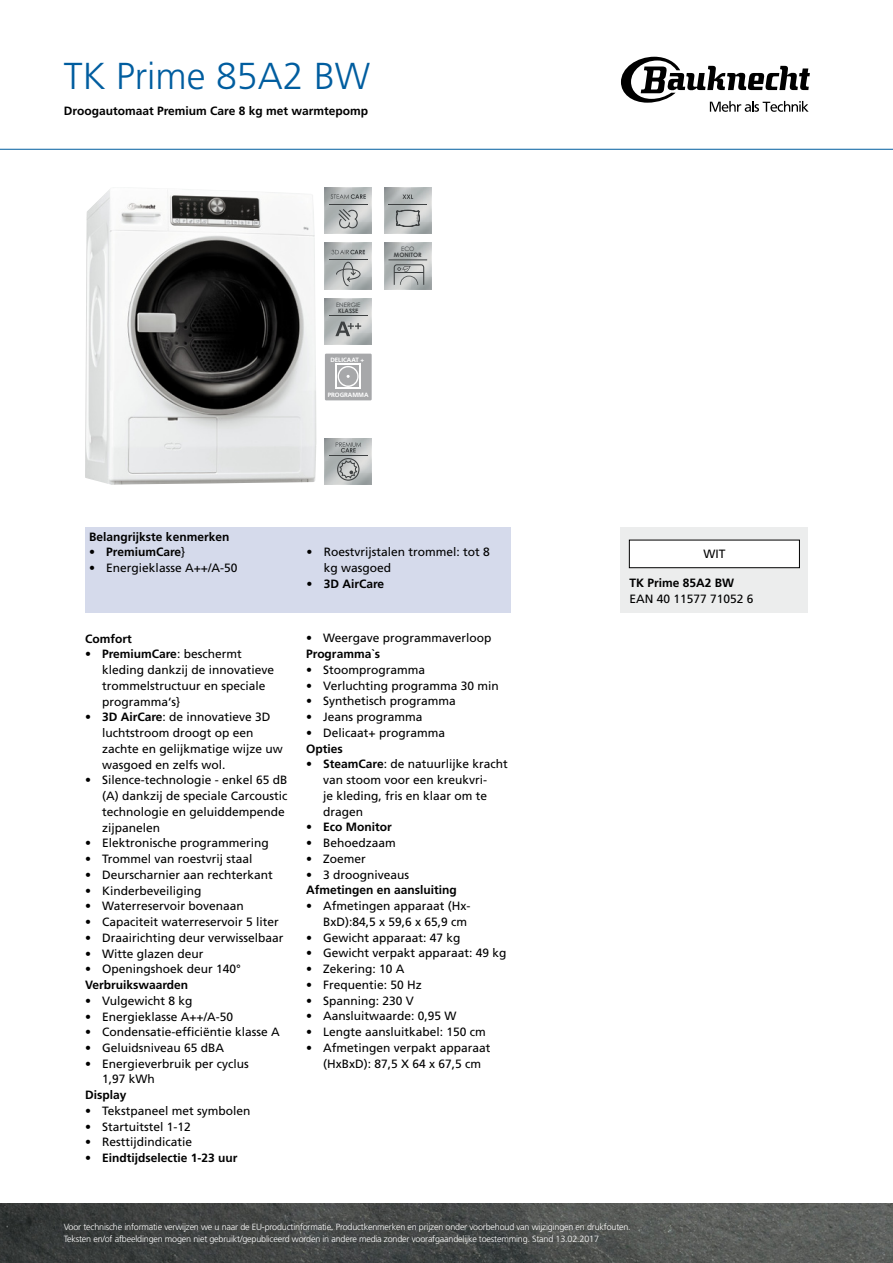
<style>
.page{position:relative;width:893px;height:1263px;background:#fff}
.page>*{position:absolute;margin:0;border:0;box-sizing:border-box;transform-origin:0 0}
.t1{font:300 37.5px "Frutiger LT Std";color:#005d9f}
.t2{font:12px/15.8px "Frutiger LT Std";color:#000}
.t3{font:700 12px "Frutiger LT Std";color:#000}
.t4{font:300 9px/12px "Frutiger LT Std";letter-spacing:-.02em;color:#fff}
.t5{font:700 6.15px "Frutiger LT";color:#fff}
.t6{font:700 6px "Century Gothic";color:#3e4142}
.t7{font:6px "Century Gothic";color:#3e4142}
.s1{font-weight:400}
.s2{font-weight:700}
</style>
<div class="page">
<img style="left:0;top:1203px;width:893px;height:60px">
<svg style="left:621px;top:57px;width:189px;height:55px"></svg>
<hr style="left:0;top:149px;width:893px;height:1px;background:#005d9f">
<img style="left:85px;top:189px;width:231px;height:296px">
<img style="left:325px;top:187px;width:47px;height:47px">
<hr style="left:329px;top:204px;width:39px;height:1px;background:#3e4142">
<svg style="left:331px;top:194px;width:35px;height:5px"></svg>
<svg style="left:338px;top:209px;width:20px;height:19px"></svg>
<img style="left:325px;top:243px;width:47px;height:46px">
<hr style="left:329px;top:260px;width:39px;height:1px;background:#3e4142">
<svg style="left:331px;top:250px;width:34px;height:4px"></svg>
<svg style="left:336px;top:262px;width:25px;height:24px"></svg>
<img style="left:325px;top:298px;width:47px;height:47px">
<hr style="left:329px;top:315px;width:39px;height:1px;background:#3e4142">
<svg style="left:335px;top:322px;width:26px;height:14px"></svg>
<div style="left:325px;top:354px;width:47px;height:46px;background:#a7a8aa"></div>
<svg style="left:335px;top:364px;width:26px;height:25px"></svg>
<svg style="left:338px;top:366px;width:21px;height:21px"></svg>
<svg style="left:338px;top:366px;width:21px;height:21px"></svg>
<div style="left:339px;top:367px;width:18px;height:18px;background:#a7a8aa;border-radius:50%"></div>
<img style="left:384px;top:187px;width:47px;height:47px">
<hr style="left:388px;top:204px;width:39px;height:1px;background:#3e4142">
<svg style="left:402px;top:195px;width:11px;height:4px"></svg>
<svg style="left:396px;top:210px;width:24px;height:17px"></svg>
<img style="left:384px;top:243px;width:47px;height:46px">
<svg style="left:394px;top:264px;width:30px;height:21px"></svg>
<hr style="left:394px;top:272px;width:30px;height:1px;background:#3e4142">
<hr style="left:388px;top:260px;width:39px;height:1px;background:#3e4142">
<img style="left:325px;top:438px;width:47px;height:47px">
<hr style="left:329px;top:455px;width:39px;height:1px;background:#3e4142">
<svg style="left:336px;top:442px;width:25px;height:39px"></svg>
<div style="left:85px;top:527px;width:425px;height:85px;background:#d5daeb"></div>
<div style="left:621px;top:527px;width:187px;height:85px;background:#eceded"></div>
<div style="left:629px;top:540px;width:170px;height:28px;background:#fff"></div>
<div style="left:629px;top:540px;width:171px;height:28px;border:1px solid #000"></div>
<h1 class="t1" style="left:64px;top:55px;width:308px">TK Prime 85A2 BW</h1>
<p class="t3" style="left:64px;top:104px;width:306px">Droogautomaat Premium Care 8 kg met warmtepomp</p>
<p class="t7" style="left:336px;top:301px;width:26px">ENERGIE</p>
<p class="t6" style="left:338px;top:307px;width:22px">KLASSE</p>
<p class="t5" style="left:330px;top:356px;width:35px">DELICAAT +</p>
<p class="t5" style="left:328px;top:391px;width:42px">PROGRAMMA</p>
<p class="t7" style="left:401px;top:245px;width:15px">ECO</p>
<p class="t6" style="left:394px;top:251px;width:29px">MONITOR</p>
<p class="t3" style="left:89px;top:529px;width:142px">Belangrijkste kenmerken</p>
<p class="t3" style="left:89px;top:545px;width:97px"><span class="s1">•</span> PremiumCare<span class="s1">}</span></p>
<p class="t2" style="left:89px;top:560px;width:150px">• Energieklasse A++/A-50</p>
<p class="t3" style="left:85px;top:631px;width:48px">Comfort</p>
<p class="t2" style="left:102px;top:646px;width:174px;text-indent:-17px">• <span class="s2">PremiumCare</span>: beschermt kleding dankzij de innovatieve trommelstructuur en speciale programma‘s}</p>
<p class="t2" style="left:102px;top:709px;width:182px;text-indent:-17px">• <span class="s2">3D AirCare</span>: de innovatieve 3D luchtstroom droogt op een zachte en gelijkmatige wijze uw wasgoed en zelfs wol.</p>
<p class="t2" style="left:102px;top:772px;width:187px;text-indent:-17px">• Silence-technologie - enkel 65 dB (A) dankzij de speciale Carcoustic technologie en geluiddempende zijpanelen</p>
<p class="t2" style="left:85px;top:835px;width:185px">• Elektronische programmering</p>
<p class="t2" style="left:85px;top:851px;width:169px">• Trommel van roestvrij staal</p>
<p class="t2" style="left:85px;top:867px;width:189px">• Deurscharnier aan rechterkant</p>
<p class="t2" style="left:85px;top:882px;width:118px">• Kinderbeveiliging</p>
<p class="t2" style="left:85px;top:898px;width:160px">• Waterreservoir bovenaan</p>
<p class="t2" style="left:85px;top:914px;width:195px">• Capaciteit waterreservoir 5 liter</p>
<p class="t2" style="left:85px;top:930px;width:200px">• Draairichting deur verwisselbaar</p>
<p class="t2" style="left:85px;top:945px;width:120px">• Witte glazen deur</p>
<p class="t2" style="left:85px;top:961px;width:157px">• Openingshoek deur 140°</p>
<p class="t3" style="left:85px;top:978px;width:105px">Verbruikswaarden</p>
<p class="t2" style="left:85px;top:993px;width:109px">• Vulgewicht 8 kg</p>
<p class="t2" style="left:85px;top:1008px;width:150px">• Energieklasse A++/A-50</p>
<p class="t2" style="left:85px;top:1024px;width:196px">• Condensatie-efficiëntie klasse A</p>
<p class="t2" style="left:85px;top:1040px;width:141px">• Geluidsniveau 65 dBA</p>
<p class="t2" style="left:102px;top:1056px;width:148px;text-indent:-17px">• Energieverbruik per cyclus<br>1,97 kWh</p>
<p class="t3" style="left:85px;top:1088px;width:43px">Display</p>
<p class="t2" style="left:85px;top:1103px;width:167px">• Tekstpaneel met symbolen</p>
<p class="t2" style="left:85px;top:1119px;width:107px">• Startuitstel 1-12</p>
<p class="t2" style="left:85px;top:1134px;width:109px">• Resttijdindicatie</p>
<p class="t3" style="left:85px;top:1151px;width:154px"><span class="s1">•</span> Eindtijdselectie 1-23 uur</p>
<p class="t2" style="left:324px;top:544px;width:168px;text-indent:-17px">• Roestvrijstalen trommel: tot 8 kg wasgoed</p>
<p class="t3" style="left:307px;top:577px;width:79px"><span class="s1">•</span> 3D AirCare</p>
<p class="t2" style="left:306px;top:630px;width:187px">• Weergave programmaverloop</p>
<p class="t3" style="left:306px;top:647px;width:75px">Programma`s</p>
<p class="t2" style="left:306px;top:662px;width:121px">• Stoomprogramma</p>
<p class="t2" style="left:306px;top:678px;width:194px">• Verluchting programma 30 min</p>
<p class="t2" style="left:306px;top:693px;width:151px">• Synthetisch programma</p>
<p class="t2" style="left:306px;top:709px;width:118px">• Jeans programma</p>
<p class="t2" style="left:306px;top:725px;width:140px">• Delicaat+ programma</p>
<p class="t3" style="left:306px;top:741px;width:38px">Opties</p>
<p class="t2" style="left:323px;top:756px;width:186px;text-indent:-17px">• <span class="s2">SteamCare</span>: de natuurlijke kracht van stoom voor een kreukvri-<br>je kleding, fris en klaar om te dragen</p>
<p class="t3" style="left:306px;top:820px;width:87px"><span class="s1">•</span> Eco Monitor</p>
<p class="t2" style="left:306px;top:835px;width:91px">• Behoedzaam</p>
<p class="t2" style="left:306px;top:851px;width:61px">• Zoemer</p>
<p class="t2" style="left:306px;top:866px;width:105px">• 3 droogniveaus</p>
<p class="t3" style="left:306px;top:883px;width:152px">Afmetingen en aansluiting</p>
<p class="t2" style="left:306px;top:898px;width:166px;text-align:right">• Afmetingen apparaat (Hx-<br>BxD):84,5 x 59,6 x 65,9 cm</p>
<p class="t2" style="left:306px;top:929px;width:156px">• Gewicht apparaat: 47 kg</p>
<p class="t2" style="left:306px;top:945px;width:202px">• Gewicht verpakt apparaat: 49 kg</p>
<p class="t2" style="left:306px;top:961px;width:100px">• Zekering: 10 A</p>
<p class="t2" style="left:306px;top:977px;width:117px">• Frequentie: 50 Hz</p>
<p class="t2" style="left:306px;top:992px;width:109px">• Spanning: 230 V</p>
<p class="t2" style="left:306px;top:1008px;width:152px">• Aansluitwaarde: 0,95 W</p>
<p class="t2" style="left:306px;top:1024px;width:181px">• Lengte aansluitkabel: 150 cm</p>
<p class="t2" style="left:323px;top:1040px;width:169px;text-indent:-17px">• Afmetingen verpakt apparaat (HxBxD): 87,5 X 64 x 67,5 cm</p>
<p class="t2" style="left:703px;top:546px;width:24px">Wit</p>
<p class="t3" style="left:629px;top:576px;width:106px">TK Prime 85A2 BW</p>
<p class="t2" style="left:629px;top:591px;width:126px">EAN 40 11577 71052 6</p>
<p class="t4" style="left:64px;top:1221px;width:568px">Voor technische informatie verwijzen we u naar de EU-productinformatie. Productkenmerken en prijzen onder voorbehoud van wijzigingen en drukfouten.<br>Teksten en/of afbeeldingen mogen niet gebruikt/gepubliceerd worden in andere media zonder voorafgaandelijke toestemming. Stand 13.02.2017</p>
</div>
